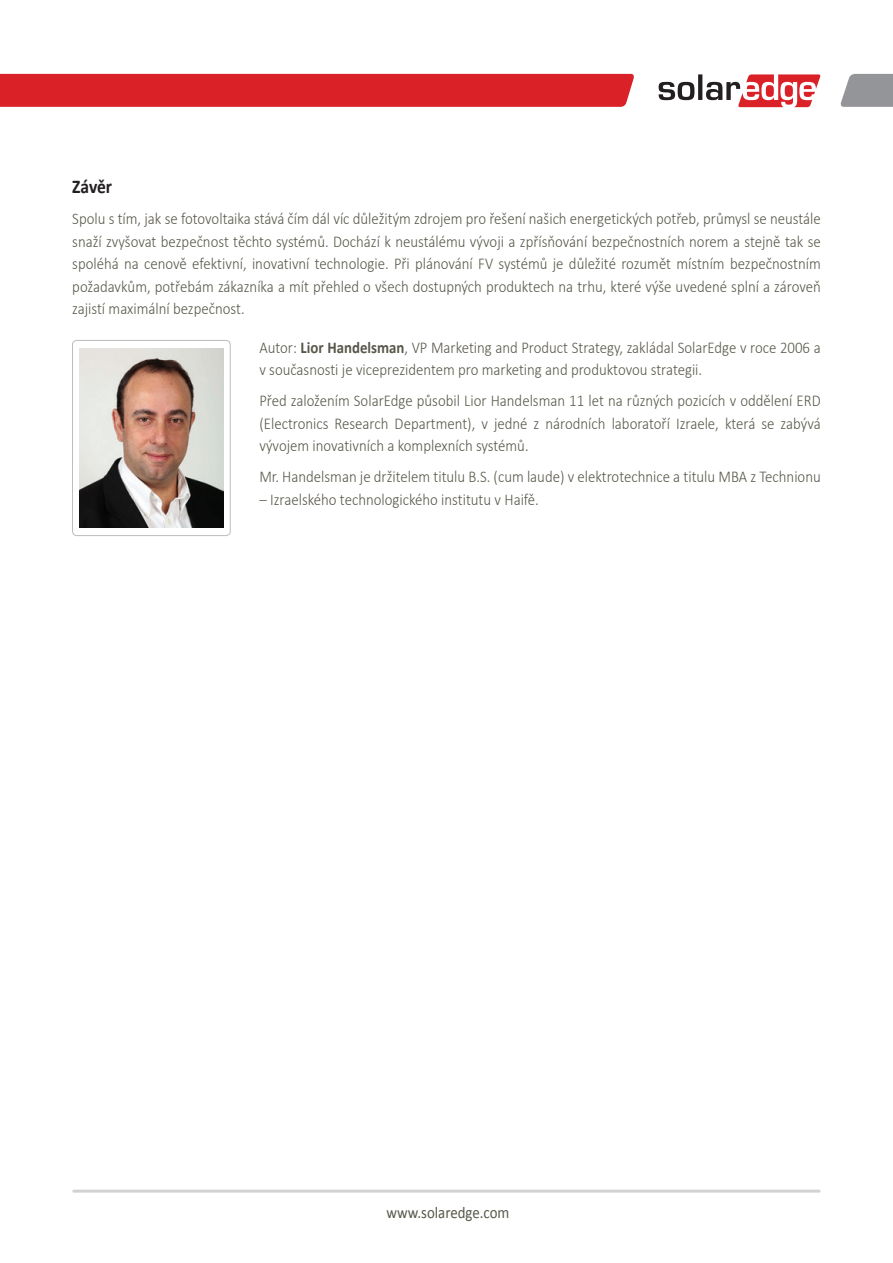
<style>
.page{position:relative;width:893px;height:1263px;background:#fff}
.page>*{position:absolute;margin:0;border:0;box-sizing:border-box;transform-origin:0 0}
.t1{font:700 19.5px "Calibri";letter-spacing:-.005em;color:#231f20;scale:.9 1}
.t2{font:300 16.5px/22.5px "Calibri";color:#58574a;text-align:justify;scale:.9 1}
.t3{font:16.5px "Calibri";color:#58574a;scale:.9 1}
.s1{font-weight:700}
</style>
<div class="page">
<svg style="left:659px;top:74px;width:162px;height:33px"></svg>
<div style="left:0;top:74px;width:634px;height:33px;background:#da2128"></div>
<svg style="left:840px;top:74px;width:53px;height:33px;background:#9e9fa2"></svg>
<hr style="left:74px;top:1189px;width:745px;height:3px;background:#d1d2d4">
<img style="left:79px;top:348px;width:144px;height:180px">
<div style="left:72px;top:340px;width:158px;height:196px;border:1px solid #bcbdc0;border-radius:4px"></div>
<p class="t1" style="left:72px;top:174px;width:46px">Závěr</p>
<p class="t2" style="left:72px;top:207px;width:833px">Spolu s tím, jak se fotovoltaika stává čím dál víc důležitým zdrojem pro řešení našich energetických potřeb, průmysl se neustále snaží zvyšovat bezpečnost těchto systémů. Dochází k neustálému vývoji a zpřísňování bezpečnostních norem a stejně tak se spoléhá na cenově efektivní, inovativní technologie. Při plánování FV systémů je důležité rozumět místním bezpečnostním požadavkům, potřebám zákazníka a mít přehled o všech dostupných produktech na trhu, které výše uvedené splní a zároveň zajistí maximální bezpečnost.</p>
<p class="t2" style="left:259px;top:336px;width:625px">Autor: <span class="s1">Lior Handelsman</span>, VP Marketing and Product Strategy, zakládal SolarEdge v roce 2006 a v současnosti je viceprezidentem pro marketing and produktovou strategii.</p>
<p class="t2" style="left:259px;top:389px;width:625px">Před založením SolarEdge působil Lior Handelsman 11 let na různých pozicích v oddělení ERD (Electronics Research Department v,) jedné z národních laboratoří Izraele, která se zabývá vývojem inovativních a komplexních systémů.</p>
<p class="t2" style="left:259px;top:465px;width:625px">Mr. Handelsman je držitelem titulu (.S.B cum laude v) elektrotechnice a titulu MBA z Technionu</p>
<p class="t2" style="left:259px;top:488px;width:312px">– Izraelského technologického institutu v Haifě.</p>
<p class="t3" style="left:386px;top:1202px;width:138px">www.solaredge.com</p>
</div>
